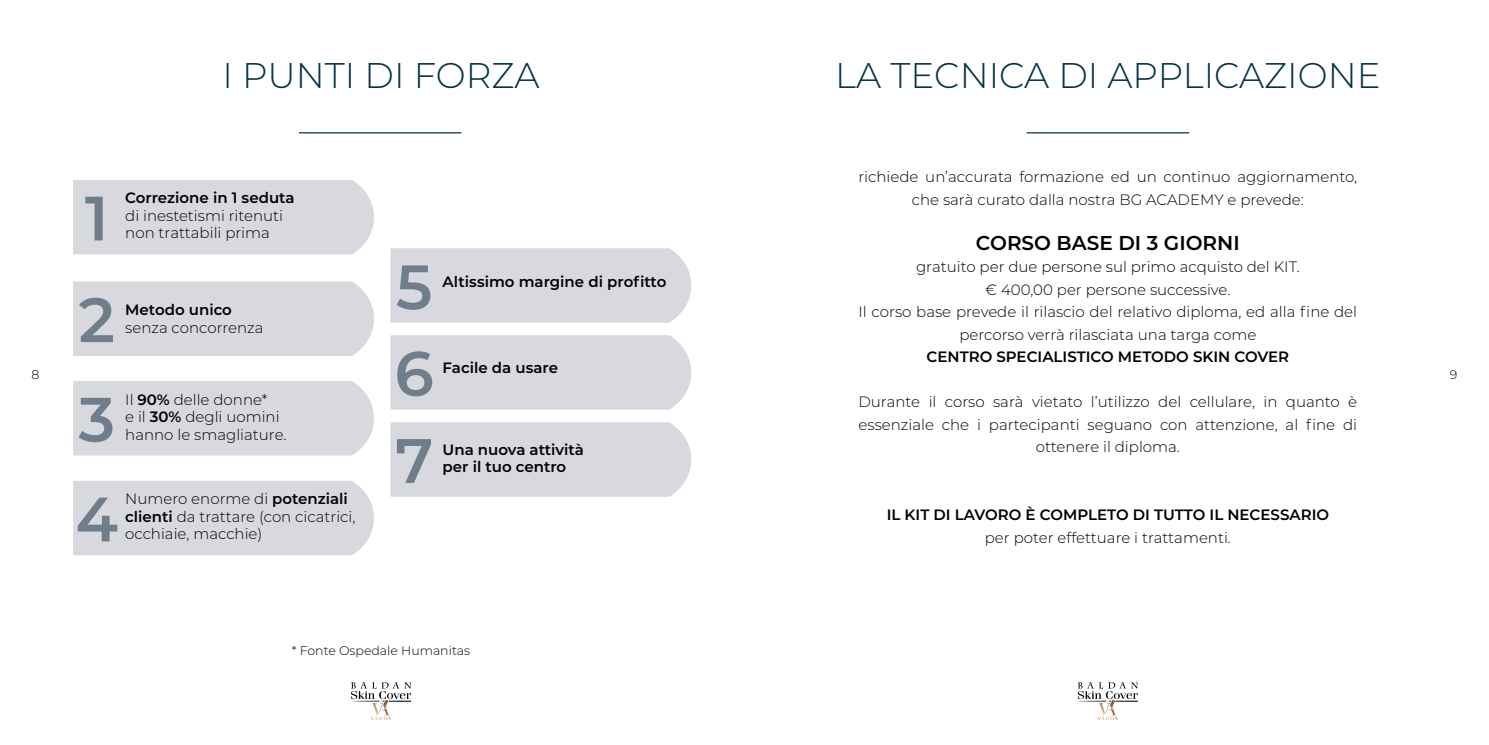
<style>
.page{position:relative;width:1489px;height:745px;background:#fff}
.page>*{position:absolute;margin:0;border:0;box-sizing:border-box;transform-origin:0 0}
.t1{font:600 62.5px/86.8px "Montserrat";color:#707d8b}
.t2{font:300 35.62px "Montserrat";color:#073445}
.t3{font:600 20px "Montserrat";color:#000}
.t4{font:300 15px/22.5px "Montserrat";color:#000;text-align:center}
.t5{font:600 15px/17.5px "Montserrat";color:#000}
.t6{font:300 12.5px "Montserrat";color:#000}
.s1{font-weight:600}
</style>
<div class="page">
<svg style="left:351px;top:682px;width:60px;height:37px"></svg>
<svg style="left:1077px;top:682px;width:61px;height:37px"></svg>
<hr style="left:299px;top:132px;width:162px;height:1px;background:#073445">
<hr style="left:1026px;top:132px;width:162px;height:1px;background:#073445">
<div style="left:73px;top:180px;width:301px;height:74px;background:#d7d9de"></div>
<div style="left:390px;top:248px;width:301px;height:74px;background:#d7d9de"></div>
<div style="left:73px;top:281px;width:301px;height:75px;background:#d7d9de"></div>
<div style="left:390px;top:335px;width:301px;height:74px;background:#d7d9de"></div>
<div style="left:73px;top:381px;width:301px;height:74px;background:#d7d9de"></div>
<div style="left:73px;top:481px;width:301px;height:74px;background:#d7d9de"></div>
<div style="left:390px;top:422px;width:301px;height:74px;background:#d7d9de"></div>
<h2 class="t2" style="left:222px;top:51px;width:318px">I PUNTI DI FORZA</h2>
<h2 class="t2" style="left:835px;top:51px;width:546px">LA TECNICA DI APPLICAZIONE</h2>
<p class="t4" style="left:858px;top:165px;width:500px">richiede un’accurata formazione ed un continuo aggiornamento, che sarà curato dalla nostra BG ACADEMY e prevede:</p>
<h3 class="t3" style="left:975px;top:228px;width:265px">CORSO BASE DI 3 GIORNI</h3>
<p class="t4" style="left:858px;top:255px;width:500px">gratuito per due persone sul primo acquisto del KIT.<br>€ 400,00 per persone successive.<br>Il corso base prevede il rilascio del relativo diploma, ed alla fine del percorso verrà rilasciata una targa come</p>
<p class="t5" style="left:926px;top:347px;width:364px">CENTRO SPECIALISTICO METODO SKIN COVER</p>
<p class="t4" style="left:858px;top:390px;width:500px">Durante il corso sarà vietato l’utilizzo del cellulare, in quanto è essenziale che i partecipanti seguano con attenzione, al fine di ottenere il diploma.</p>
<p class="t5" style="left:125px;top:188px;width:171px">Correzione in 1 seduta</p>
<p class="t4" style="left:125px;top:206px;width:159px;line-height:17.5px;text-align:left">di inestetismi ritenuti non trattabili prima</p>
<h1 class="t1" style="left:79px;top:164px;width:38px;line-height:101.5px">1<br>2</h1>
<h1 class="t1" style="left:394px;top:241px;width:41px;text-align:justify">5<br>6<br>7</h1>
<p class="t5" style="left:442px;top:271px;width:225px">Altissimo margine di profitto</p>
<p class="t5" style="left:125px;top:300px;width:108px">Metodo unico</p>
<p class="t4" style="left:125px;top:315px;width:140px">senza concorrenza</p>
<p class="t5" style="left:442px;top:358px;width:117px">Facile da usare</p>
<p class="t6" style="left:31px;top:366px;width:9px">8</p>
<p class="t6" style="left:1449px;top:366px;width:9px">9</p>
<p class="t4" style="left:125px;top:390px;width:163px;line-height:17.5px;text-align:left">Il <span class="s1">90%</span> delle donne*<br>e il <span class="s1">30%</span> degli uomini hanno le smagliature.</p>
<h1 class="t1" style="left:76px;top:366px;width:44px;line-height:99.8px">3<br>4</h1>
<p class="t5" style="left:442px;top:440px;width:143px">Una nuova attività per il tuo centro</p>
<p class="t4" style="left:125px;top:489px;width:232px;line-height:17.5px;text-align:left">Numero enorme di <span class="s1">potenziali clienti</span> da trattare (con cicatrici, occhiaie, macchie)</p>
<p class="t5" style="left:886px;top:505px;width:444px">IL KIT DI LAVORO È COMPLETO DI TUTTO IL NECESSARIO</p>
<p class="t4" style="left:984px;top:525px;width:247px">per poter effettuare i trattamenti.</p>
<p class="t6" style="left:292px;top:642px;width:180px">* Fonte Ospedale Humanitas</p>
</div>
